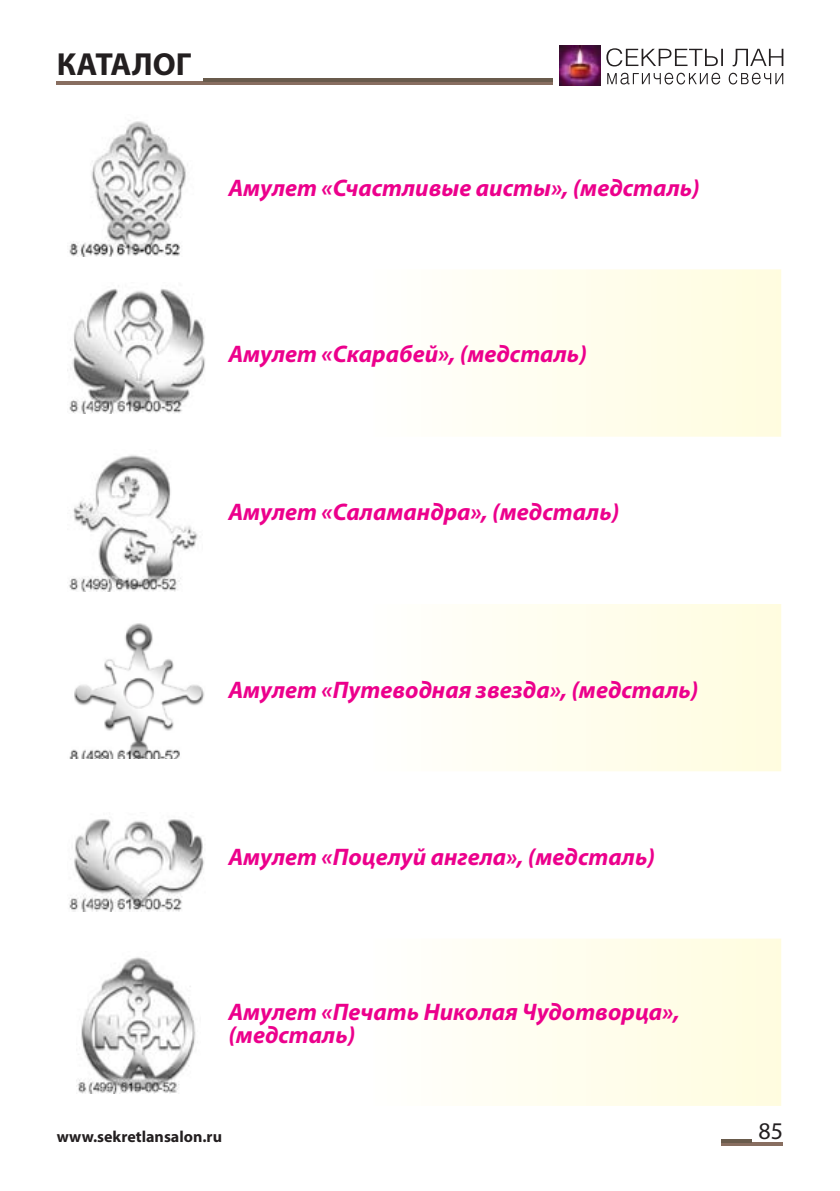
<style>
.page{position:relative;width:840px;height:1191px;background:#fff}
.page>*{position:absolute;margin:0;border:0;box-sizing:border-box;transform-origin:0 0}
.t1{font:700 32px "Myriad Pro";color:#231f20}
.t2{font:italic 700 24px/23px "Myriad Pro";color:#ec008c}
.t3{font:24px "Myriad Pro";color:#231f20}
.t4{font:700 16px "Myriad Pro";color:#231f20}
</style>
<div class="page">
<svg style="left:606px;top:48px;width:116px;height:18px"></svg>
<svg style="left:732px;top:49px;width:50px;height:17px"></svg>
<svg style="left:607px;top:73px;width:175px;height:11px"></svg>
<img style="left:559px;top:46px;width:41px;height:39px">
<svg style="left:57px;top:81px;width:495px;height:4px;fill:#886e60"></svg>
<hr style="left:721px;top:1142px;width:61px;height:3px;background:#886e60">
<hr style="left:203px;top:78px;width:349px;height:3px;background:#695b4c">
<svg style="left:721px;top:1139px;width:30px;height:3px"></svg>
<svg style="left:472px;top:269px;width:308px;height:837px"></svg>
<img style="left:69px;top:121px;width:117px;height:136px">
<img style="left:69px;top:289px;width:136px;height:125px">
<img style="left:69px;top:455px;width:129px;height:136px">
<img style="left:69px;top:623px;width:136px;height:135px">
<img style="left:69px;top:819px;width:135px;height:92px">
<img style="left:76px;top:957px;width:120px;height:136px">
<h1 class="t1" style="left:57px;top:43px;width:136px">КАТАЛОГ</h1>
<p class="t2" style="left:228px;top:176px;width:472px">Амулет «Счастливые аисты», (медсталь)</p>
<p class="t2" style="left:228px;top:342px;width:360px">Амулет «Скарабей», (медсталь)</p>
<p class="t2" style="left:228px;top:499px;width:392px">Амулет «Саламандра», (медсталь)</p>
<p class="t2" style="left:228px;top:678px;width:471px">Амулет «Путеводная звезда», (медсталь)</p>
<p class="t2" style="left:228px;top:845px;width:428px">Амулет «Поцелуй ангела», (медсталь)</p>
<p class="t2" style="left:228px;top:999px;width:452px">Амулет «Печать Николая Чудотворца», (медсталь)</p>
<p class="t4" style="left:57px;top:1126px;width:167px">www.sekretlansalon.ru</p>
<p class="t3" style="left:758px;top:1115px;width:26px">85</p>
</div>
